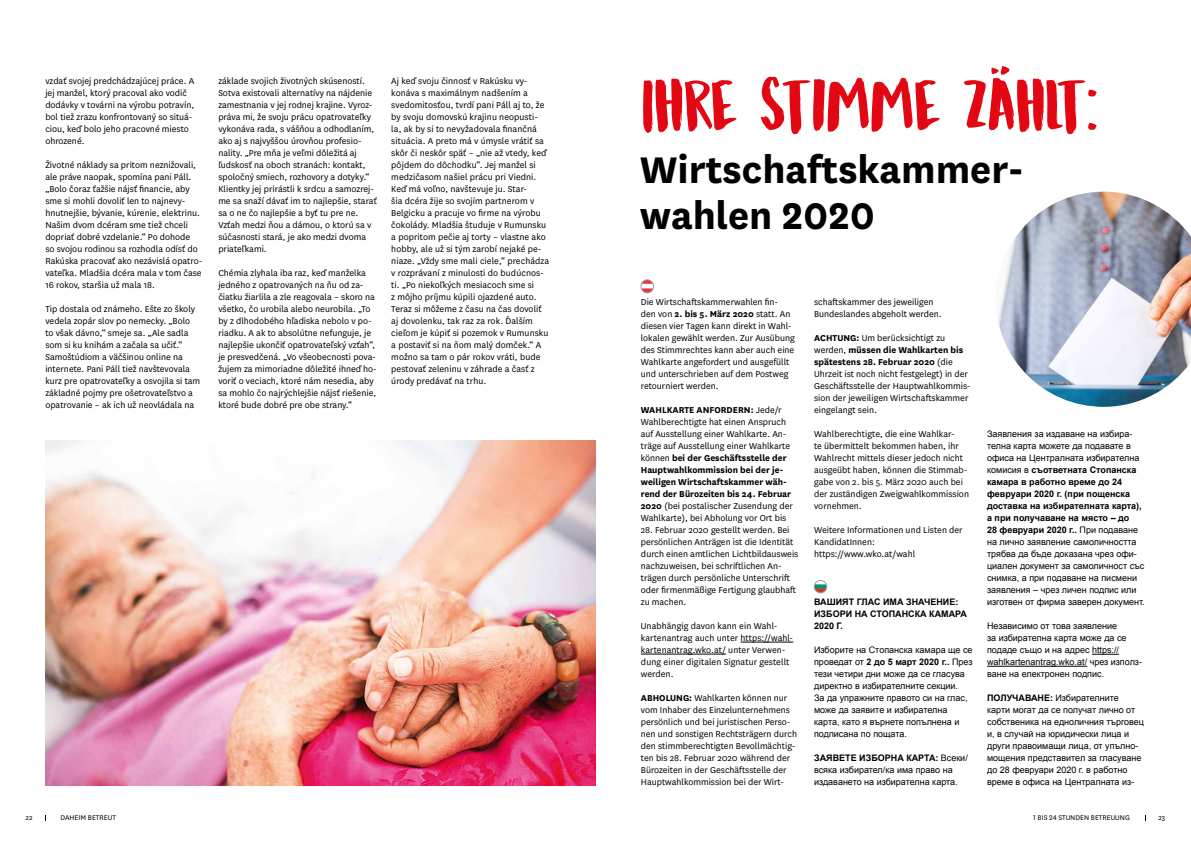
<style>
.page{position:relative;width:1191px;height:842px;background:#fff}
.page>*{position:absolute;margin:0;border:0;box-sizing:border-box;transform-origin:0 0}
.t1{font:71.2px "DK Mandarin Whispers";color:#e30613}
.t2{font:700 43.3px/45.8px "National";color:#000}
.t3{font:10px/12px "National";color:#000}
.t4{font:9px/12px "Arial";color:#000}
.t5{font:700 9px/12px "Arial";color:#000}
.t6{font:8px "National";color:#000}
.s1{font-weight:700}
</style>
<div class="page">
<hr style="left:740px;top:642px;width:53px;height:1px;background:#000">
<hr style="left:641px;top:654px;width:85px;height:1px;background:#000">
<svg style="left:641px;top:280px;width:12px;height:13px"></svg>
<div style="left:641px;top:280px;width:12px;height:13px;border:1px solid #9d9d9c;border-radius:50%"></div>
<svg style="left:814px;top:580px;width:12px;height:13px"></svg>
<div style="left:814px;top:580px;width:13px;height:13px;border:1px solid #9d9d9c;border-radius:50%"></div>
<svg style="left:1092px;top:654px;width:27px;height:1px"></svg>
<hr style="left:987px;top:666px;width:100px;height:1px;background:#000">
<img style="left:45px;top:441px;width:550px;height:344px">
<img style="left:998px;top:192px;width:193px;height:215px">
<p class="t3" style="left:45px;top:75px;width:150px">vzdať svojej predchádzajúcej práce. A jej manžel, ktorý pracoval ako vodič dodávky v továrni na výrobu potravín, bol tiež zrazu konfrontovaný so situá&shy;ciou, keď bolo jeho pracovné miesto ohrozené.</p>
<p class="t3" style="left:45px;top:159px;width:158px">Životné náklady sa pritom neznižovali, ale práve naopak, spomína pani Páll. „Bolo čoraz ťažšie nájsť financie, aby sme si mohli dovoliť len to najnevy&shy;hnutnejšie, bývanie, kúrenie, elektrinu.<br>Našim dvom dcéram sme tiež chceli dopriať dobré vzdelanie.“ Po dohode<br>so svojou rodinou sa rozhodla odísť do Rakúska pracovať ako nezávislá opatro&shy;vateľka. Mladšia dcéra mala v tom čase 16 rokov, staršia už mala 18.</p>
<p class="t3" style="left:45px;top:303px;width:156px">Tip dostala od známeho. Ešte zo školy vedela zopár slov po nemecky. „Bolo to však dávno,“ smeje sa. „Ale sadla som si ku knihám a začala sa učiť.“ Samoštúdiom a väčšinou online na internete. Pani Páll tiež navštevovala kurz pre opatrovateľky a osvojila si tam základné pojmy pre ošetrovateľstvo a opatrovanie – ak ich už neovládala na</p>
<p class="t3" style="left:218px;top:75px;width:160px">základe svojich životných skúseností.<br>Sotva existovali alternatívy na nájdenie zamestnania v jej rodnej krajine. Vyroz&shy;práva mi, že svoju prácu opatrovateľky vykonáva rada, s vášňou a odhodlaním, ako aj s najvyššou úrovňou profesio&shy;nality. „Pre mňa je veľmi dôležitá aj ľudskosť na oboch stranách: kontakt, spoločný smiech, rozhovory a dotyky.“ Klientky jej prirástli k srdcu a samozrej&shy;me sa snaží dávať im to najlepšie, starať sa o ne čo najlepšie a byť tu pre ne.<br>Vzťah medzi ňou a dámou, o ktorú sa v súčasnosti stará, je ako medzi dvoma priateľkami.</p>
<p class="t3" style="left:218px;top:267px;width:160px">Chémia zlyhala iba raz, keď manželka jedného z opatrovaných na ňu od za&shy;čiatku žiarlila a zle reagovala – skoro na všetko, čo urobila alebo neurobila. „To by z dlhodobého hľadiska nebolo v po&shy;riadku. A ak to absolútne nefunguje, je najlepšie ukončiť opatrovateľský vzťah“, je presvedčená. „Vo všeobecnosti pova&shy;žujem za mimoriadne dôležité ihneď ho&shy;voriť o veciach, ktoré nám nesedia, aby sa mohlo čo najrýchlejšie nájsť riešenie, ktoré bude dobré pre obe strany.“</p>
<p class="t3" style="left:391px;top:75px;width:159px">Aj keď svoju činnosť v Rakúsku vy&shy;konáva s maximálnym nadšením a svedomitosťou, tvrdí pani Páll aj to, že by svoju domovskú krajinu neopusti&shy;la, ak by si to nevyžadovala finančná situácia. A preto má v úmysle vrátiť sa skôr či neskôr späť – „nie až vtedy, keď pôjdem do dôchodku“. Jej manžel si medzičasom našiel prácu pri Viedni.<br>Keď má voľno, navštevuje ju. Star-<br>šia dcéra žije so svojím partnerom v Belgicku a pracuje vo firme na výrobu čokolády. Mladšia študuje v Rumunsku a popritom pečie aj torty – vlastne ako hobby, ale už si tým zarobí nejaké pe&shy;niaze. „Vždy sme mali ciele,“ prechádza v rozprávaní z minulosti do budúcnos&shy;ti. „Po niekoľkých mesiacoch sme si<br>z môjho príjmu kúpili ojazdené auto.<br>Teraz si môžeme z času na čas dovoliť aj dovolenku, tak raz za rok. Ďalším cieľom je kúpiť si pozemok v Rumunsku a postaviť si na ňom malý domček.“ A možno sa tam o pár rokov vráti, bude pestovať zeleninu v záhrade a časť z úrody predávať na trhu.</p>
<h1 class="t1" style="left:641px;top:63px;width:458px">IHRE STIMME ZÄHLT:</h1>
<h2 class="t2" style="left:639px;top:144px;width:385px">Wirtschaftskammer&shy;wahlen 2020</h2>
<p class="t3" style="left:641px;top:295px;width:156px">Die Wirtschaftskammerwahlen fin&shy;den von <span class="s1">2. bis 5. März 2020</span> statt. An diesen vier Tagen kann direkt in Wahl&shy;lokalen gewählt werden. Zur Ausübung des Stimmrechtes kann aber auch eine Wahlkarte angefordert und ausgefüllt und unterschrieben auf dem Postweg retourniert werden.</p>
<p class="t3" style="left:641px;top:403px;width:153px"><span class="s1">WAHLKARTE ANFORDERN:</span> Jede/r Wahlberechtigte hat einen Anspruch auf Ausstellung einer Wahlkarte. An&shy;träge auf Ausstellung einer Wahlkarte können <span class="s1">bei der Geschäftsstelle der Hauptwahlkommission bei der je&shy;weiligen Wirtschaftskammer wäh&shy;rend der Bürozeiten bis 24. Februar 2020</span> (bei postalischer Zusendung der Wahlkarte), bei Abholung vor Ort bis</p>
<p class="t3" style="left:641px;top:523px;width:159px">28. Februar 2020 gestellt werden. Bei persönlichen Anträgen ist die Identität durch einen amtlichen Lichtbildausweis nachzuweisen, bei schriftlichen An&shy;trägen durch persönliche Unterschrift oder firmenmäßige Fertigung glaubhaft zu machen.</p>
<p class="t3" style="left:641px;top:619px;width:154px">Unabhängig davon kann ein Wahl&shy;kartenantrag auch unter https://wahl&shy;kartenantrag.wko.at/ unter Verwen&shy;dung einer digitalen Signatur gestellt werden.</p>
<p class="t3" style="left:641px;top:691px;width:158px"><span class="s1">ABHOLUNG:</span> Wahlkarten können nur vom Inhaber des Einzelunternehmens persönlich und bei juristischen Perso&shy;nen und sonstigen Rechtsträgern durch den stimmberechtigten Bevollmächtig&shy;ten bis 28. Februar 2020 während der Bürozeiten in der Geschäftsstelle der Hauptwahlkommission bei der Wirt-</p>
<p class="t3" style="left:814px;top:295px;width:129px">schaftskammer des jeweiligen<br>Bundeslandes abgeholt werden.</p>
<p class="t3" style="left:814px;top:331px;width:158px"><span class="s1">ACHTUNG:</span> Um berücksichtigt zu werden, <span class="s1">müssen die Wahlkarten bis spätestens 28. Februar 2020</span> (die Uhrzeit ist noch nicht festgelegt) in der Geschäftsstelle der Hauptwahlkommis&shy;sion der jeweiligen Wirtschaftskammer eingelangt sein.</p>
<p class="t3" style="left:814px;top:427px;width:156px">Wahlberechtigte, die eine Wahlkar-<br>te übermittelt bekommen haben, ihr Wahlrecht mittels dieser jedoch nicht ausgeübt haben, können die Stimmab&shy;gabe von 2. bis 5. März 2020 auch bei der zuständigen Zweigwahlkommission vornehmen.</p>
<p class="t3" style="left:814px;top:523px;width:150px">Weitere Informationen und Listen der<br>KandidatInnen: https://www.wko.at/wahl</p>
<p class="t5" style="left:814px;top:596px;width:154px">ВАШИЯТ ГЛАС ИМА ЗНАЧЕНИЕ:<br>ИЗБОРИ НА СТОПАНСКА КАМАРА<br>2020 Г.</p>
<p class="t4" style="left:814px;top:644px;width:160px">Изборите на Стопанска камара ще се проведат от <span class="s1">2 до 5 март 2020 г..</span> През тези четири дни може да се гласува директно в избирателните секции.<br>За да упражните правото си на глас, може да заявите и избирателна карта, като я върнете попълнена и подписана по пощата.</p>
<p class="t4" style="left:814px;top:752px;width:155px"><span class="s1">ЗАЯВЕТЕ ИЗБОРНА КАРТА:</span> Всеки/ всяка избирател/ка има право на издаването на избирателна карта.</p>
<p class="t4" style="left:987px;top:428px;width:159px">Заявления за издаване на избира&shy;телна карта можете да подавате в офиса на Централната избирателна комисия в <span class="s1">съответната Стопанска камара в работно време до 24 февруари 2020 г. (при пощенска доставка на избирателната карта), а при получаване на място – до<br>28 февруари 2020 г..</span> При подаване на лично заявление самоличността трябва да бъде доказана чрез офи&shy;циален документ за самоличност със снимка, а при подаване на писмени заявления – чрез личен подпис или изготвен от фирма заверен документ.</p>
<p class="t4" style="left:987px;top:620px;width:156px">Независимо от това заявление<br>за избирателна карта може да се подаде също и на адрес https:// wahlkartenantrag.wko.at/ чрез използ&shy;ване на електронен подпис.</p>
<p class="t4" style="left:987px;top:692px;width:158px"><span class="s1">ПОЛУЧАВАНЕ:</span> Избирателните карти могат да се получат лично от собственика на едноличния търговец и, в случай на юридически лица и други правоимащи лица, от упълно&shy;мощения представител за гласуване до 28 февруари 2020 г. в работно време в офиса на Централната из-</p>
<p class="t6" style="left:26px;top:813px;width:9px">22</p>
<p class="t6" style="left:61px;top:813px;width:57px">DAHEIM BETREUT</p>
<p class="t6" style="left:1033px;top:813px;width:98px">1 BIS 24 STUNDEN BETREUUNG</p>
<p class="t6" style="left:1158px;top:813px;width:9px">23</p>
</div>
